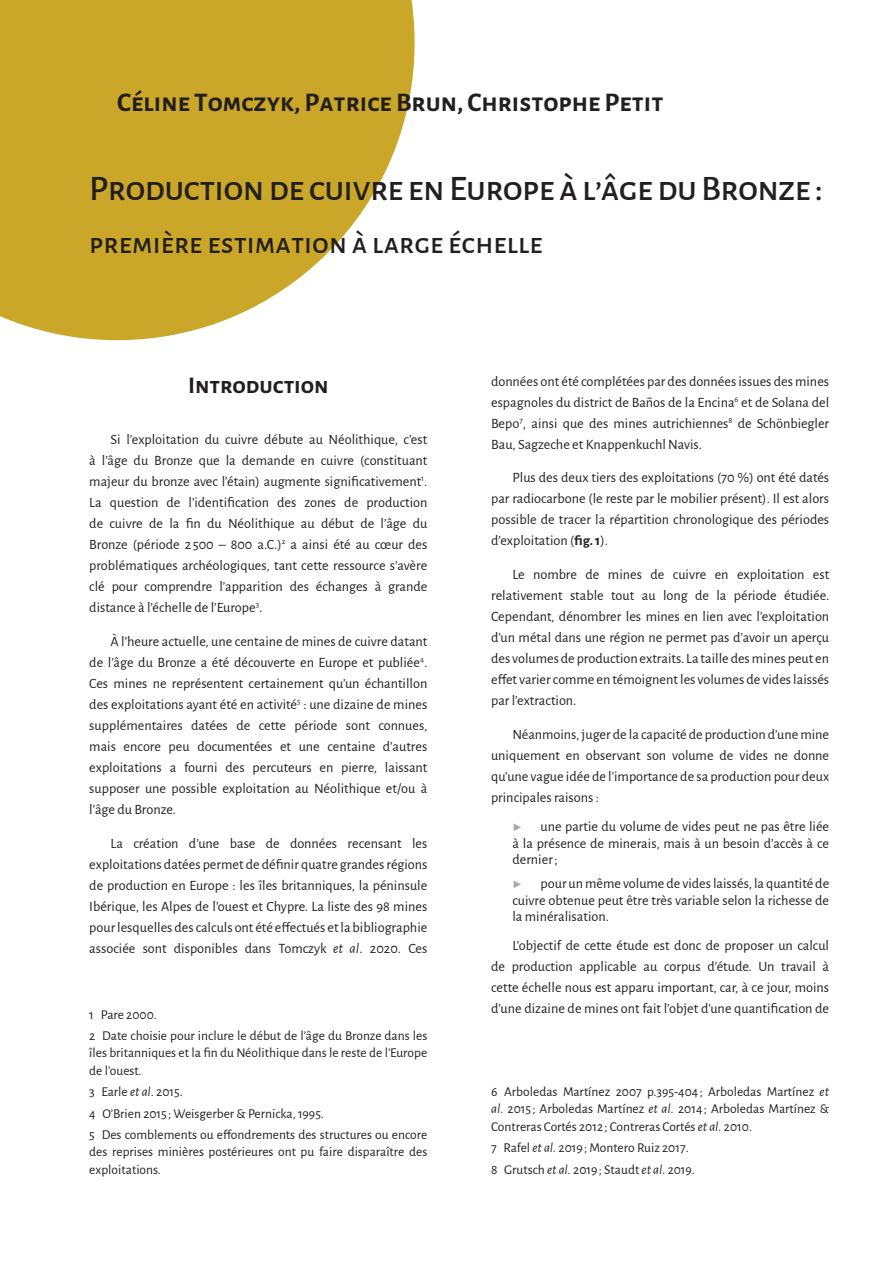
<style>
.page{position:relative;width:893px;height:1263px;background:#fff}
.page>*{position:absolute;margin:0;border:0;box-sizing:border-box;transform-origin:0 0}
.t1{font:500 36px "Alegreya Sans";letter-spacing:-.02em;color:#231f20}
.t2{font:500 30px "Alegreya Sans";color:#231f20}
.t3{font:700 27px "Alegreya Sans";color:#231f20}
.t4{font:700 24px "Alegreya Sans";letter-spacing:-.005em;color:#231f20}
.t5{font:14.25px/21px "Alegreya Sans";color:#231f20;text-align:justify}
.t6{font:14.25px "Seravek";color:#a8a9ad}
.t7{font:13.5px/21.5px "Alegreya Sans";color:#231f20}
.s1{font-style:italic}
.s2{font-weight:700}
</style>
<div class="page">
<svg style="left:0;top:0;width:415px;height:340px;background:#d1b346"></svg>
<h3 class="t3" style="left:117px;top:82px;width:548px">Céline Tomczyk, Patrice Brun, Christophe Petit</h3>
<h1 class="t1" style="left:89px;top:163px;width:735px">Production de cuivre en Europe à l’âge du Bronze :</h1>
<h2 class="t2" style="left:89px;top:222px;width:455px">première estimation à large échelle</h2>
<h3 class="t4" style="left:188px;top:368px;width:142px">Introduction</h3>
<p class="t5" style="left:89px;top:428px;width:340px;text-indent:21px">Si l’exploitation du cuivre débute au Néolithique, c’est à l’âge du Bronze que la demande en cuivre (constituant majeur du bronze avec l’étain) augmente significativement<sup>1</sup>.<br>La question de l’identification des zones de production de cuivre de la fin du Néolithique au début de l’âge du Bronze (période 2 500 – 800 a.C.)<sup>2</sup> a ainsi été au cœur des problématiques archéologiques, tant cette ressource s’avère clé pour comprendre l’apparition des échanges à grande distance à l’échelle de l’Europe<sup>3</sup>.</p>
<p class="t5" style="left:89px;top:630px;width:340px;text-indent:21px">À l’heure actuelle, une centaine de mines de cuivre datant de l’âge du Bronze a été découverte en Europe et publiée<sup>4</sup>.<br>Ces mines ne représentent certainement qu’un échantillon des exploitations ayant été en activité<sup>5</sup> : une dizaine de mines supplémentaires datées de cette période sont connues, mais encore peu documentées et une centaine d’autres exploitations a fourni des percuteurs en pierre, laissant supposer une possible exploitation au Néolithique et/ou à l’âge du Bronze.</p>
<p class="t5" style="left:89px;top:832px;width:340px;text-indent:21px">La création d’une base de données recensant les exploitations datées permet de définir quatre grandes régions de production en Europe : les îles britanniques, la péninsule Ibérique, les Alpes de l’ouest et Chypre. La liste des 98 mines pour lesquelles des calculs ont été effectués et la bibliographie associée sont disponibles dans Tomczyk <span class="s1">et al</span>. 2020. Ces</p>
<p class="t7" style="left:89px;top:1003px;width:340px">1 Pare 2000.<br>2 Date choisie pour inclure le début de l’âge du Bronze dans les</p>
<p class="t7" style="left:89px;top:1044px;width:340px;line-height:17.2px">îles britanniques et la fin du Néolithique dans le reste de l’Europe de l’ouest.</p>
<p class="t7" style="left:89px;top:1080px;width:340px">3 Earle <span class="s1">et al</span>. 2015.<br>4 O’Brien 2015 ; Weisgerber &amp; Pernicka, 1995.<br>5 Des comblements ou effondrements des structures ou encore</p>
<p class="t7" style="left:89px;top:1143px;width:340px;line-height:17.2px">des reprises minières postérieures ont pu faire disparaître des exploitations.</p>
<p class="t5" style="left:491px;top:370px;width:340px">données ont été complétées par des données issues des mines espagnoles du district de Baños de la Encina<sup>6</sup> et de Solana del Bepo<sup>7</sup>, ainsi que des mines autrichiennes<sup>8</sup> de Schönbiegler Bau, Sagzeche et Knappenkuchl Navis.</p>
<p class="t5" style="left:491px;top:466px;width:340px;text-indent:21px">Plus des deux tiers des exploitations (70 %) ont été datés par radiocarbone (le reste par le mobilier présent). Il est alors possible de tracer la répartition chronologique des périodes d’exploitation (<span class="s2">fig. 1</span>).</p>
<p class="t5" style="left:491px;top:563px;width:340px;text-indent:21px">Le nombre de mines de cuivre en exploitation est relativement stable tout au long de la période étudiée.<br>Cependant, dénombrer les mines en lien avec l’exploitation d’un métal dans une région ne permet pas d’avoir un aperçu des volumes de production extraits. La taille des mines peut en effet varier comme en témoignent les volumes de vides laissés par l’extraction.</p>
<p class="t5" style="left:491px;top:723px;width:340px;text-indent:21px">Néanmoins, juger de la capacité de production d’une mine uniquement en observant son volume de vides ne donne qu’une vague idée de l’importance de sa production pour deux principales raisons :</p>
<p class="t6" style="left:512px;top:815px;width:11px">ॴ</p>
<p class="t5" style="left:512px;top:818px;width:318px;line-height:16.5px;text-indent:28px">une partie du volume de vides peut ne pas être liée à la présence de minerais, mais à un besoin d’accès à ce dernier ;</p>
<p class="t6" style="left:512px;top:872px;width:11px">ॴ</p>
<p class="t5" style="left:512px;top:875px;width:318px;line-height:16.5px;text-indent:28px">pour un même volume de vides laissés, la quantité de cuivre obtenue peut être très variable selon la richesse de la minéralisation.</p>
<p class="t5" style="left:491px;top:934px;width:340px;text-indent:21px">L’objectif de cette étude est donc de proposer un calcul de production applicable au corpus d’étude. Un travail à cette échelle nous est apparu important, car, à ce jour, moins d’une dizaine de mines ont fait l’objet d’une quantification de</p>
<p class="t7" style="left:491px;top:1082px;width:340px;line-height:17.2px;text-align:justify">6 Arboledas Martínez 2007 p.395-404 ; Arboledas Martínez <span class="s1">et al.</span> 2015 ; Arboledas Martínez <span class="s1">et al.</span> 2014 ; Arboledas Martínez &amp; Contreras Cortés 2012 ; Contreras Cortés <span class="s1">et al.</span> 2010.</p>
<p class="t7" style="left:491px;top:1136px;width:205px">7 Rafel <span class="s1">et al.</span> 2019 ; Montero Ruiz 2017.<br>8 Grutsch <span class="s1">et al.</span> 2019 ; Staudt <span class="s1">et al.</span> 2019.</p>
</div>
